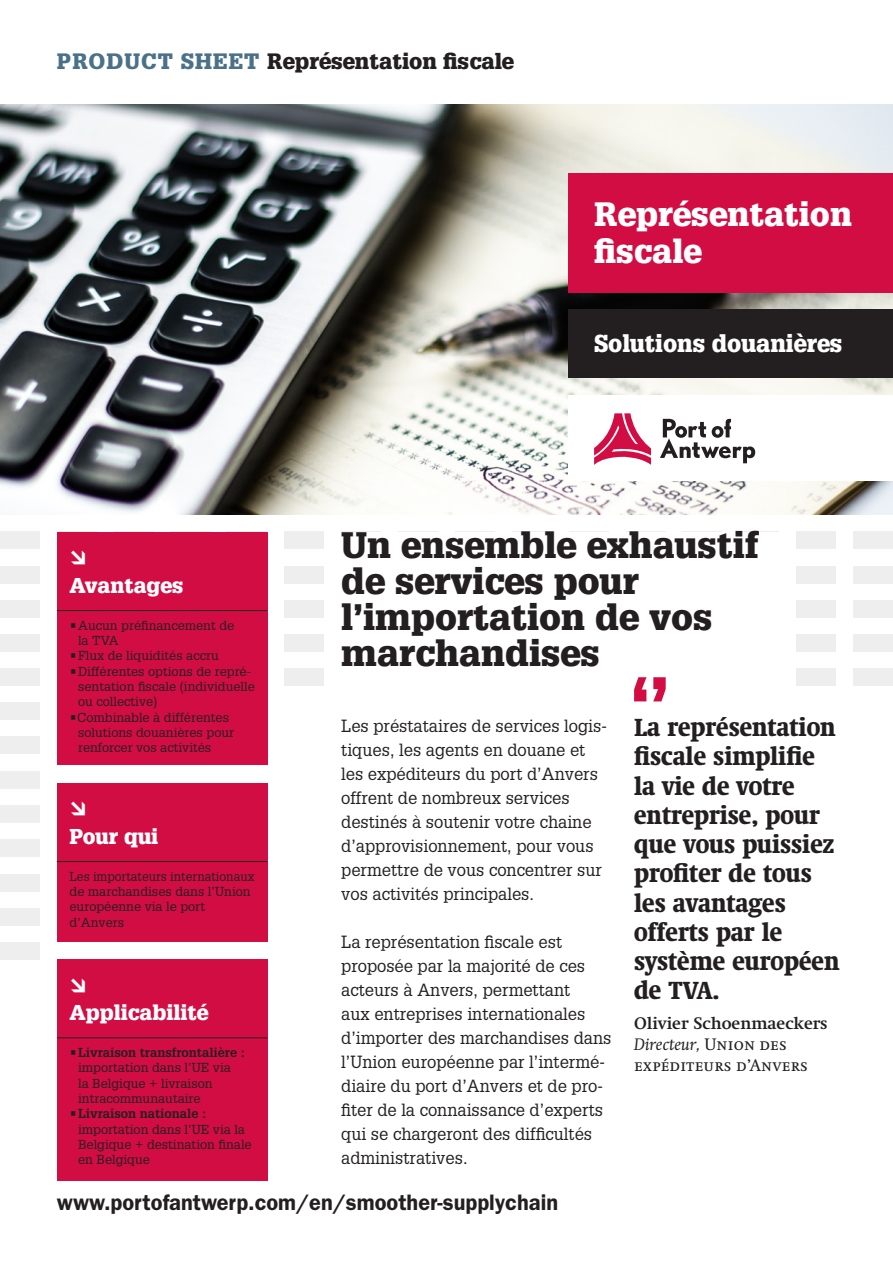
<style>
.page{position:relative;width:893px;height:1263px;background:#fff}
.page>*{position:absolute;margin:0;border:0;box-sizing:border-box;transform-origin:0 0}
.t1{font:900 36px/36px "Glypha LT Std";color:#231f20}
.t2{font:900 33px/37.5px "Glypha LT Std";color:#fff}
.t3{font:700 condensed 27px/29.2px "Swift";color:#231f20}
.t4{font:900 24px "Glypha LT Std";color:#fff}
.t5{font:600 22.5px "ITC Franklin Gothic Std";color:#231f20}
.t6{font:900 21.75px "Glypha LT Std";color:#231f20}
.t7{font:900 21px "Glypha LT Std";color:#fff}
.t8{font:17.25px/24px "Glypha LT Std";color:#231f20;scale:.96 1}
.t9{font:16.5px/21px "Swift Regular SC";letter-spacing:.01em;color:#231f20}
.p_kadertekst{font:12.75px/15.3px "Glypha LT Std";color:#231f20}
.p_kadertekst-2{font:12.75px/15.3px "Glypha LT Std";color:#231f20;scale:.95 1}
.s1{color:#4b7189}
.s2{font-weight:700}
.s3{font-family:"Swift";font-weight:700}
.s4{font-family:"Swift";font-style:italic}
.s5{font-family:"ITC Franklin Gothic Std";font-style:italic;font-stretch:condensed}
</style>
<div class="page">
<div style="left:0;top:566px;width:40px;height:17px;background:#eeeeef"></div>
<div style="left:853px;top:566px;width:40px;height:17px;background:#eeeeef"></div>
<div style="left:0;top:600px;width:40px;height:17px;background:#eeeeef"></div>
<div style="left:853px;top:600px;width:40px;height:17px;background:#eeeeef"></div>
<div style="left:853px;top:668px;width:40px;height:18px;background:#eeeeef"></div>
<div style="left:853px;top:634px;width:40px;height:17px;background:#eeeeef"></div>
<div style="left:284px;top:566px;width:40px;height:17px;background:#eeeeef"></div>
<div style="left:284px;top:600px;width:40px;height:17px;background:#eeeeef"></div>
<div style="left:284px;top:634px;width:40px;height:17px;background:#eeeeef"></div>
<div style="left:284px;top:668px;width:40px;height:18px;background:#eeeeef"></div>
<div style="left:0;top:634px;width:40px;height:17px;background:#eeeeef"></div>
<div style="left:0;top:806px;width:40px;height:17px;background:#eeeeef"></div>
<div style="left:0;top:668px;width:40px;height:18px;background:#eeeeef"></div>
<div style="left:0;top:840px;width:40px;height:17px;background:#eeeeef"></div>
<div style="left:0;top:703px;width:40px;height:17px;background:#eeeeef"></div>
<div style="left:0;top:874px;width:40px;height:17px;background:#eeeeef"></div>
<div style="left:0;top:737px;width:40px;height:17px;background:#eeeeef"></div>
<div style="left:0;top:908px;width:40px;height:17px;background:#eeeeef"></div>
<div style="left:0;top:771px;width:40px;height:17px;background:#eeeeef"></div>
<div style="left:0;top:942px;width:40px;height:17px;background:#eeeeef"></div>
<div style="left:796px;top:566px;width:40px;height:17px;background:#eeeeef"></div>
<div style="left:796px;top:600px;width:40px;height:17px;background:#eeeeef"></div>
<div style="left:796px;top:668px;width:40px;height:18px;background:#eeeeef"></div>
<div style="left:796px;top:634px;width:40px;height:17px;background:#eeeeef"></div>
<div style="left:0;top:532px;width:40px;height:17px;background:#eeeeef"></div>
<div style="left:853px;top:532px;width:40px;height:17px;background:#eeeeef"></div>
<div style="left:284px;top:532px;width:40px;height:17px;background:#eeeeef"></div>
<div style="left:796px;top:532px;width:40px;height:17px;background:#eeeeef"></div>
<img style="left:0;top:104px;width:893px;height:411px">
<div style="left:569px;top:173px;width:324px;height:119px;background:#d20d44"></div>
<div style="left:57px;top:532px;width:210px;height:233px;background:#d20d44"></div>
<hr style="left:57px;top:610px;width:210px;height:1px;background:#231f20">
<div style="left:57px;top:783px;width:210px;height:159px;background:#d20d44"></div>
<hr style="left:57px;top:861px;width:210px;height:1px;background:#231f20">
<div style="left:57px;top:959px;width:210px;height:222px;background:#d20d44"></div>
<hr style="left:57px;top:1037px;width:210px;height:1px;background:#231f20">
<svg style="left:634px;top:677px;width:12px;height:24px"></svg>
<svg style="left:653px;top:677px;width:13px;height:24px"></svg>
<div style="left:569px;top:395px;width:324px;height:85px;background:#fff"></div>
<svg style="left:594px;top:413px;width:57px;height:52px"></svg>
<svg style="left:660px;top:419px;width:95px;height:44px"></svg>
<div style="left:569px;top:310px;width:324px;height:68px;background:#231f20"></div>
<p class="t6" style="left:57px;top:48px;width:459px"><span class="s1">PRODUCT SHEET</span> Représentation fiscale</p>
<p class="t2" style="left:594px;top:195px;width:259px">Représentation fiscale</p>
<p class="t4" style="left:594px;top:329px;width:250px">Solutions douanières</p>
<p class="t7" style="left:70px;top:572px;width:115px">Avantages</p>
<p class="p_kadertekst" style="left:78px;top:617px;width:158px;text-indent:-9px">•Aucun préfinancement de la TVA</p>
<p class="p_kadertekst" style="left:70px;top:648px;width:151px">•Flux de liquidités accru</p>
<p class="p_kadertekst" style="left:78px;top:663px;width:178px;text-indent:-9px">•Différentes options de repré&shy;sentation fiscale (individuelle ou collective)</p>
<p class="p_kadertekst" style="left:78px;top:709px;width:158px;text-indent:-9px">•Combinable à différentes solutions douanières pour renforcer vos activités</p>
<p class="t7" style="left:70px;top:823px;width:90px">Pour qui</p>
<p class="p_kadertekst-2" style="left:70px;top:868px;width:196px">Les importateurs internationaux de marchandises dans l’Union européenne via le port d’Anvers</p>
<p class="t7" style="left:70px;top:1000px;width:140px">Applicabilité</p>
<p class="p_kadertekst" style="left:78px;top:1044px;width:168px;text-indent:-9px">•<span class="s2">Livraison transfrontalière : </span>importation dans l’UE via<br>la Belgique + livraison intracommunautaire</p>
<p class="p_kadertekst" style="left:78px;top:1106px;width:175px;text-indent:-9px">•<span class="s2">Livraison nationale : </span>importation dans l’UE via la<br>Belgique + destination finale en Belgique</p>
<p class="t1" style="left:341px;top:527px;width:419px">Un ensemble exhaustif de services pour l’importation de vos marchandises</p>
<p class="t8" style="left:341px;top:714px;width:278px">Les préstataires de services logis&shy;tiques, les agents en douane et les expéditeurs du port d’Anvers offrent de nombreux services destinés à soutenir votre chaine d’approvisionnement, pour vous permettre de vous concentrer sur vos activités principales.</p>
<p class="t8" style="left:341px;top:930px;width:283px">La représentation fiscale est proposée par la majorité de ces acteurs à Anvers, permettant<br>aux entreprises internationales d’importer des marchandises dans l’Union européenne par l’intermé&shy;diaire du port d’Anvers et de pro&shy;fiter de la connaissance d’experts qui se chargeront des difficultés administratives.</p>
<p class="t3" style="left:634px;top:713px;width:207px">La représentation fiscale simplifie la vie de votre entreprise, pour que vous puissiez profiter de tous les avantages offerts par le système européen de TVA.</p>
<p class="t9" style="left:634px;top:1013px;width:195px"><span class="s3">Olivier Schoenmaeckers<br></span><span class="s4">Directeur</span><span class="s5">,</span> Union des expéditeurs d’Anvers</p>
<p class="t5" style="left:57px;top:1189px;width:503px">www.portofantwerp.com/en/smoother-supplychain</p>
</div>
